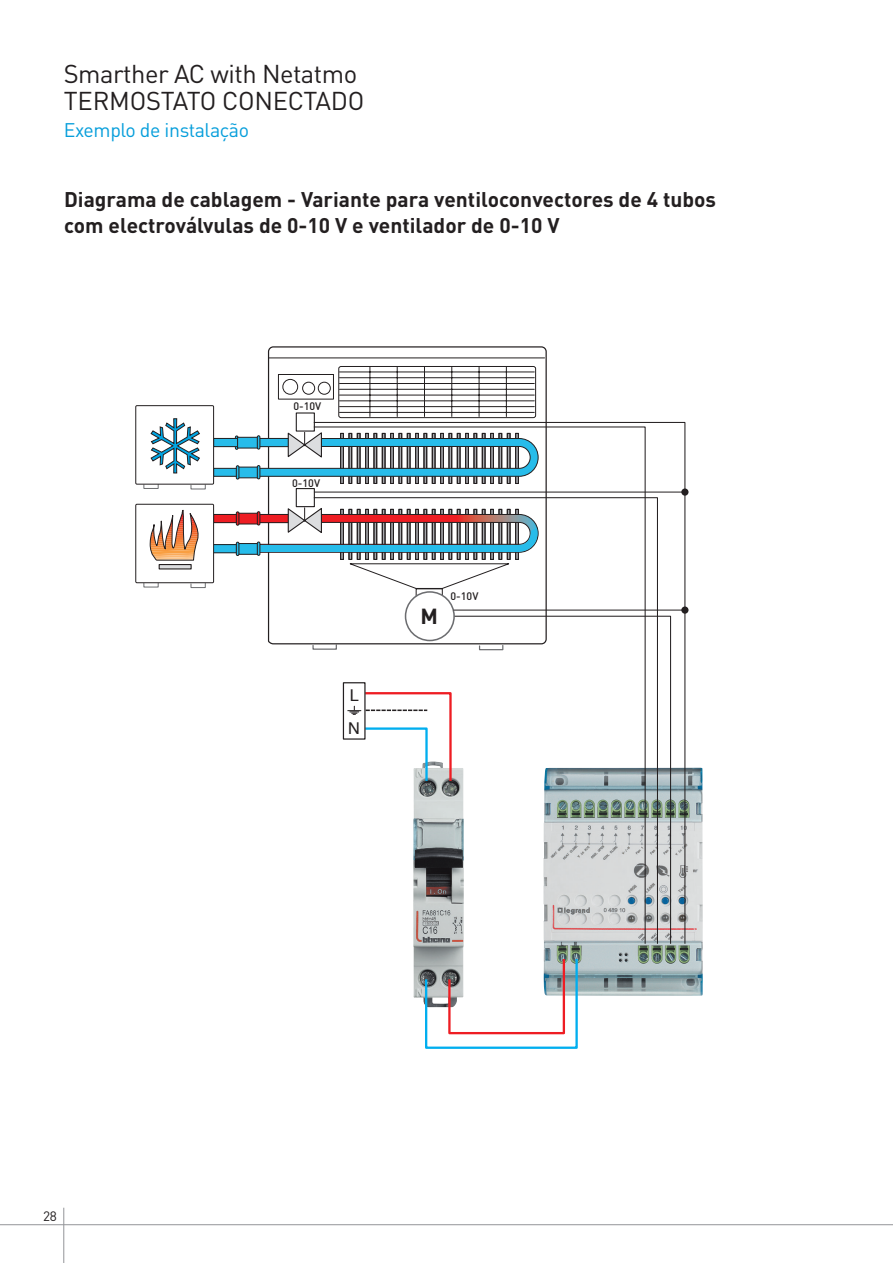
<style>
.page{position:relative;width:893px;height:1263px;background:#fff}
.page>*{position:absolute;margin:0;border:0;box-sizing:border-box;transform-origin:0 0}
.t1{font:25.5px/27px "DIN Pro";letter-spacing:-.02em;color:#231f20}
.t2{font:700 21.6px "DIN Pro";color:#231f20}
.t3{font:700 21px/25.5px "DIN Pro";color:#231f20}
.t4{font:19.5px "DIN Pro";letter-spacing:-.02em;color:#069edb}
.t5{font:16.2px/32.7px "Helvetica";color:#231f20}
.t6{font:13.5px "DIN Pro";color:#231f20}
.t7{font:500 10.8px "DIN Pro";color:#231f20}
</style>
<div class="page">
<hr style="left:0;top:1224px;width:893px;height:1px;background:#939598">
<hr style="left:63px;top:1208px;width:1px;height:55px;background:#939598">
<img style="left:413px;top:944px;width:51px;height:59px">
<img style="left:543px;top:767px;width:160px;height:229px">
<svg style="left:143px;top:484px;width:16px;height:5px"></svg>
<svg style="left:190px;top:484px;width:16px;height:6px"></svg>
<svg style="left:267px;top:346px;width:280px;height:299px"></svg>
<svg style="left:268px;top:357px;width:277px;height:61px"></svg>
<div style="left:318px;top:382px;width:13px;height:13px;border:1px solid #231f20;border-radius:50%"></div>
<div style="left:214px;top:514px;width:75px;height:9px;background:#ee1d23"></div>
<div style="left:213px;top:514px;width:76px;height:9px;border:1px solid #231f20"></div>
<div style="left:148px;top:545px;width:110px;height:8px;background:#27bcea"></div>
<div style="left:148px;top:544px;width:110px;height:9px;border:1px solid #231f20"></div>
<div style="left:296px;top:413px;width:18px;height:18px;background:#fff"></div>
<div style="left:296px;top:412px;width:19px;height:20px;border:1px solid #231f20"></div>
<svg style="left:214px;top:431px;width:99px;height:48px"></svg>
<div style="left:296px;top:489px;width:18px;height:18px;background:#fff"></div>
<div style="left:296px;top:488px;width:19px;height:19px;border:1px solid #231f20"></div>
<div style="left:135px;top:405px;width:79px;height:79px;border:1px solid #231f20"></div>
<svg style="left:143px;top:583px;width:16px;height:5px"></svg>
<svg style="left:190px;top:583px;width:16px;height:5px"></svg>
<div style="left:136px;top:504px;width:78px;height:79px;background:#fff"></div>
<div style="left:135px;top:504px;width:79px;height:79px;border:1px solid #231f20"></div>
<div style="left:159px;top:564px;width:32px;height:5px;background:#dcdddf"></div>
<div style="left:159px;top:564px;width:33px;height:5px;border:1px solid #231f20"></div>
<svg style="left:150px;top:503px;width:51px;height:57px"></svg>
<svg style="left:151px;top:418px;width:49px;height:55px"></svg>
<svg style="left:424px;top:958px;width:155px;height:91px"></svg>
<svg style="left:313px;top:421px;width:373px;height:523px"></svg>
<svg style="left:313px;top:426px;width:333px;height:71px"></svg>
<svg style="left:313px;top:497px;width:345px;height:447px"></svg>
<svg style="left:453px;top:615px;width:219px;height:329px"></svg>
<div style="left:343px;top:682px;width:23px;height:58px;border:1px solid #231f20"></div>
<svg style="left:347px;top:691px;width:106px;height:91px"></svg>
<div style="left:406px;top:592px;width:48px;height:48px;background:#fff;border-radius:50%"></div>
<div style="left:405px;top:591px;width:50px;height:50px;border:2px solid #6c6d70;border-radius:50%"></div>
<div style="left:236px;top:542px;width:3px;height:14px;border:1px solid #231f20"></div>
<svg style="left:236px;top:506px;width:303px;height:49px"></svg>
<div style="left:257px;top:541px;width:3px;height:15px;border:1px solid #231f20"></div>
<hr style="left:314px;top:492px;width:371px;height:1px;background:#231f20">
<div style="left:681px;top:488px;width:7px;height:8px;background:#231f20;border-radius:50%"></div>
<hr style="left:454px;top:610px;width:231px;height:1px;background:#231f20">
<div style="left:681px;top:606px;width:7px;height:8px;background:#231f20;border-radius:50%"></div>
<p class="t1" style="left:64px;top:60px;width:302px">Smarther AC with Netatmo<br>TERMOSTATO CONECTADO</p>
<p class="t4" style="left:64px;top:117px;width:187px">Exemplo de instalação</p>
<p class="t3" style="left:64px;top:185px;width:654px">Diagrama de cablagem - Variante para ventiloconvectores de 4 tubos com electroválvulas de 0-10 V e ventilador de 0-10 V</p>
<p class="t7" style="left:293px;top:399px;width:29px">0-10V</p>
<p class="t7" style="left:292px;top:475px;width:29px">0-10V</p>
<p class="t5" style="left:348px;top:680px;width:13px">L<br>N</p>
<p class="t2" style="left:421px;top:601px;width:19px">M</p>
<p class="t7" style="left:450px;top:588px;width:29px">0-10V</p>
<p class="t6" style="left:43px;top:1207px;width:15px">28</p>
</div>
